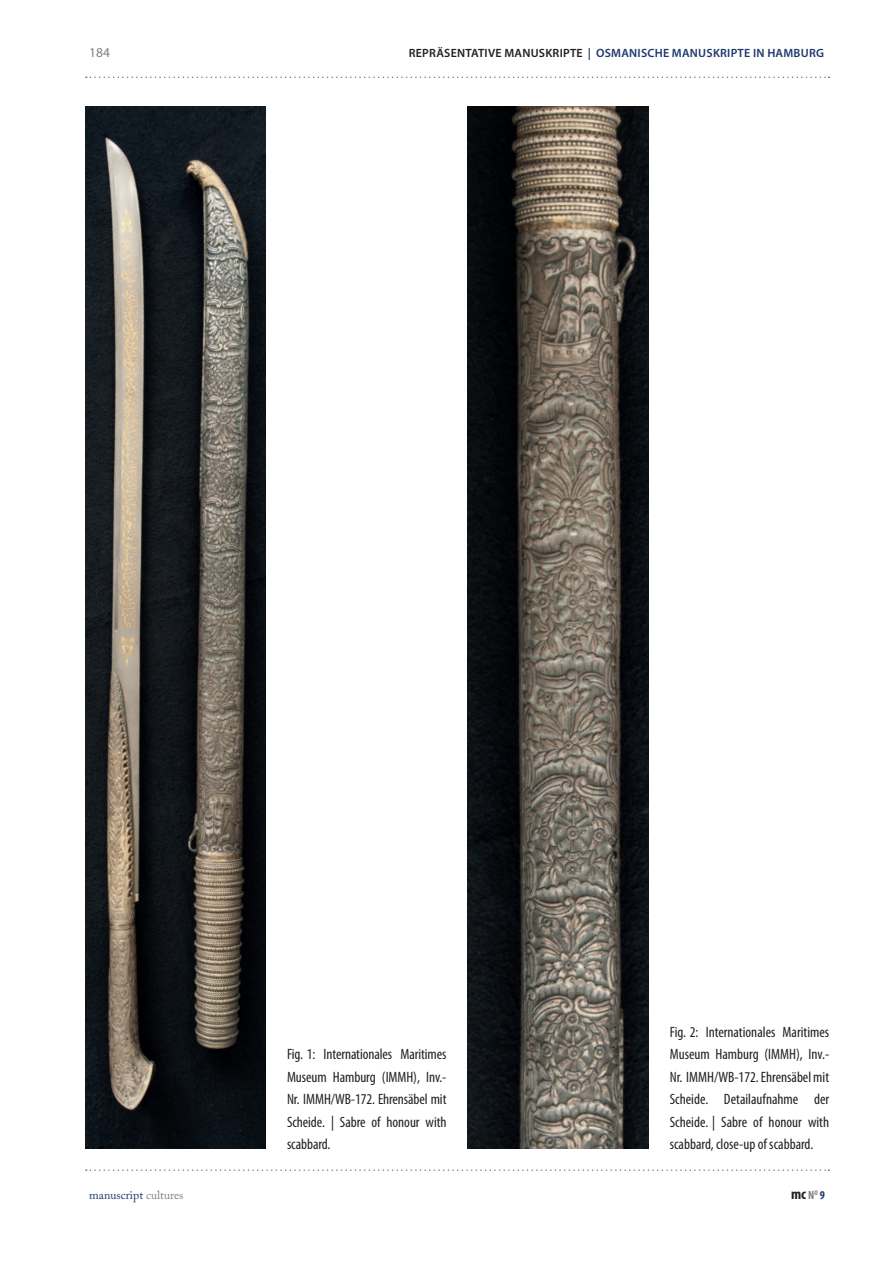
<style>
.page{position:relative;width:893px;height:1263px;background:#fff}
.page>*{position:absolute;margin:0;border:0;box-sizing:border-box;transform-origin:0 0}
.t1{font:condensed 15px/22.5px "Myriad Pro";letter-spacing:-.005em;color:#231f20;text-align:justify}
.t2{font:700 condensed 15px "Myriad Pro";color:#231f20}
.t3{font:13.5px "Myriad Pro";color:#7c8079}
.t4{font:600 12px "Myriad Pro";letter-spacing:.02em;color:#1e376d}
.t5{font:600 12px "Myriad Pro";letter-spacing:.02em;color:#231f20}
.t6{font:12px "Adobe Caslon Pro";color:#1e376d}
.s1{color:#7c8079}
.s2{font-size:12px;color:#7c8079}
.s3{font-size:12px;color:#1e376d}
</style>
<div class="page">
<img style="left:85px;top:106px;width:181px;height:1042px">
<img style="left:468px;top:106px;width:180px;height:1042px">
<svg style="left:86px;top:77px;width:743px;height:1px"></svg>
<svg style="left:86px;top:1169px;width:743px;height:2px"></svg>
<p class="t3" style="left:89px;top:44px;width:22px">184</p>
<p class="t5" style="left:409px;top:45px;width:151px">REPRÄSENTATIVE MAN USKRIPTE</p>
<p class="t4" style="left:588px;top:45px;width:41px">| OSMANIS</p>
<p class="t4" style="left:647px;top:45px;width:34px">CHE MAN</p>
<p class="t4" style="left:698px;top:45px;width:29px">USKRIPTE</p>
<p class="t4" style="left:753px;top:45px;width:72px">IN HAMBURG</p>
<p class="t1" style="left:287px;top:1043px;width:161px">Fig. 1: Internationales Maritimes Museum Hamburg (IMMH), Inv.- Nr. IMMH/WB-172. Ehrensäbel mit Scheide. | Sabre of honour with scabbard.</p>
<p class="t1" style="left:670px;top:1020px;width:161px">Fig. 2: Internationales Maritimes Museum Hamburg (IMMH), Inv.- Nr. IMMH/WB-172. Ehrensäbel mit Scheide. Detailaufnahme der Scheide. | Sabre of honour with scabbard, close-up of scabbard.</p>
<p class="t6" style="left:89px;top:1188px;width:96px">manuscript <span class="s1">cultures</span></p>
<p class="t2" style="left:791px;top:1185px;width:35px">mc <span class="s2">N</span><sup>o</sup> <span class="s3">9</span></p>
</div>
